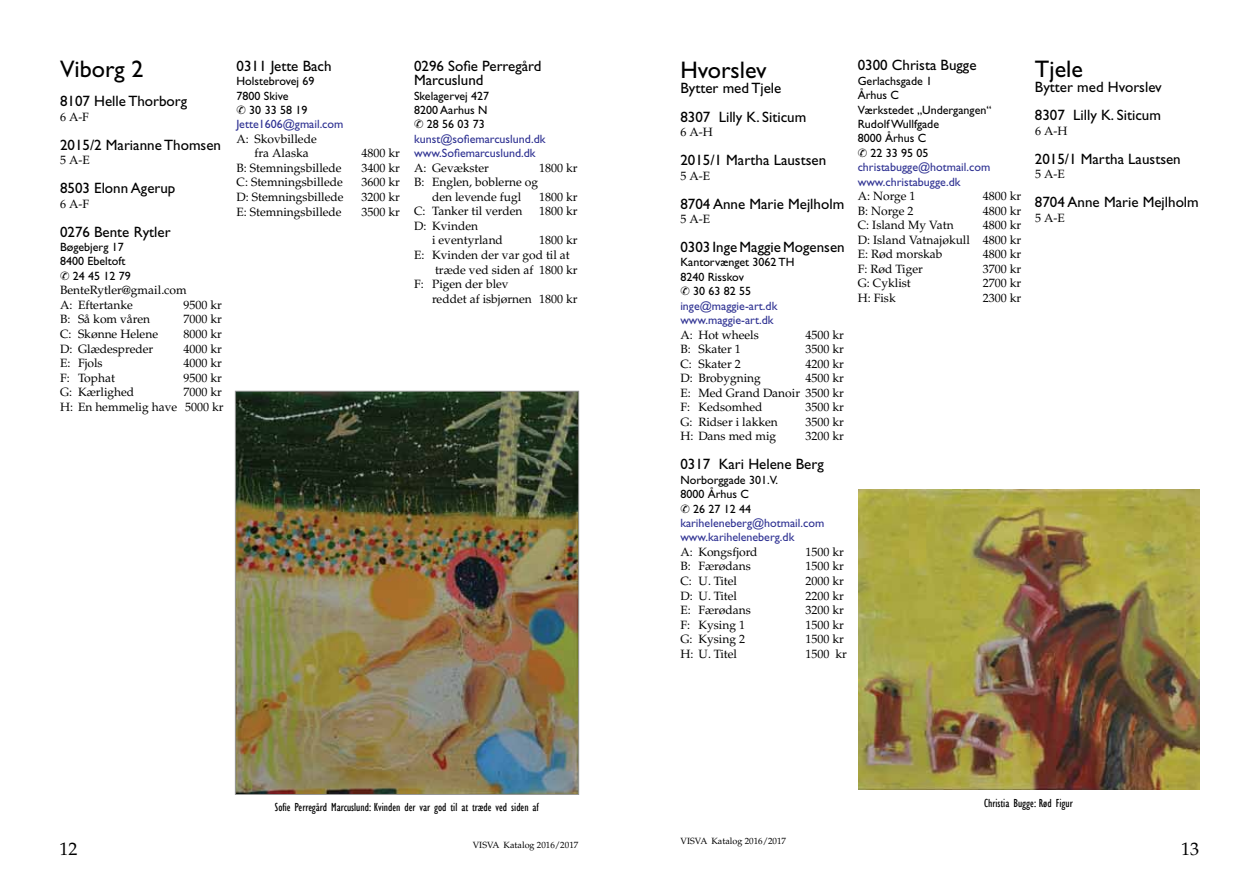
<style>
.page{position:relative;width:1259px;height:893px;background:#fff}
.page>*{position:absolute;margin:0;border:0;box-sizing:border-box;transform-origin:0 0}
.t1{font:24px "Gill Sans";color:#000}
.t2{font:18px "Palm Springs";color:#000}
.t3{font:15px/14.4px "Gill Sans";color:#000}
.t4{font:12px/14.5px "Palm Springs";color:#000}
.t5{font:12px/14.4px "Gill Sans";color:#000}
.t6{font:12px/14.4px "Gill Sans";color:#2e3192}
.t7{font:condensed 12px "Gill Sans";color:#000}
.t8{font:9px "Palm Springs";color:#000}
</style>
<div class="page">
<img style="left:237px;top:393px;width:340px;height:400px">
<div style="left:235px;top:391px;width:344px;height:404px;border:1px solid #999"></div>
<img style="left:859px;top:489px;width:340px;height:301px">
<h1 class="t1" style="left:60px;top:55px;width:85px">Viborg 2</h1>
<p class="t3" style="left:60px;top:94px;width:129px">8107 Helle Thorborg</p>
<p class="t4" style="left:60px;top:110px;width:30px">6 A-F</p>
<p class="t3" style="left:60px;top:137px;width:162px">2015/2 Marianne Thomsen</p>
<p class="t4" style="left:60px;top:153px;width:31px">5 A-E</p>
<p class="t3" style="left:60px;top:181px;width:117px">8503 Elonn Agerup</p>
<p class="t4" style="left:60px;top:196px;width:30px">6 A-F</p>
<p class="t3" style="left:60px;top:224px;width:112px">0276 Bente Rytler</p>
<p class="t5" style="left:60px;top:240px;width:65px">Bøgebjerg 17</p>
<p class="t5" style="left:60px;top:254px;width:67px">8400 Ebeltoft</p>
<p class="t5" style="left:73px;top:269px;width:60px">24 45 12 79</p>
<p class="t4" style="left:60px;top:283px;width:128px">BenteRytler@gmail.com<br>A: Eftertanke</p>
<p class="t4" style="left:184px;top:298px;width:40px">9500 kr</p>
<p class="t4" style="left:60px;top:312px;width:92px">B: Så kom våren</p>
<p class="t4" style="left:184px;top:312px;width:40px">7000 kr</p>
<p class="t4" style="left:60px;top:327px;width:100px">C: Skønne Helene</p>
<p class="t4" style="left:184px;top:327px;width:40px">8000 kr</p>
<p class="t4" style="left:60px;top:341px;width:95px">D: Glædespreder</p>
<p class="t4" style="left:184px;top:341px;width:40px">4000 kr</p>
<p class="t4" style="left:60px;top:356px;width:44px">E: Fjols</p>
<p class="t4" style="left:184px;top:356px;width:40px">4000 kr</p>
<p class="t4" style="left:60px;top:370px;width:56px">F: Tophat</p>
<p class="t4" style="left:184px;top:370px;width:40px">9500 kr</p>
<p class="t4" style="left:60px;top:385px;width:76px">G: Kærlighed</p>
<p class="t4" style="left:60px;top:385px;width:165px;text-align:right">7000 kr<br>H: En hemmelig have 5000 kr</p>
<p class="t3" style="left:236px;top:59px;width:97px">0311 Jette Bach</p>
<p class="t5" style="left:236px;top:74px;width:80px">Holstebrovej 69<br>7800 Skive</p>
<p class="t5" style="left:249px;top:103px;width:60px">30 33 58 19</p>
<p class="t6" style="left:236px;top:117px;width:108px">Jette1606@gmail.com</p>
<p class="t4" style="left:254px;top:132px;width:64px;text-indent:-18px">A: Skovbillede fra Alaska</p>
<p class="t4" style="left:362px;top:146px;width:40px">4800 kr</p>
<p class="t4" style="left:237px;top:161px;width:107px">B: Stemningsbillede</p>
<p class="t4" style="left:362px;top:161px;width:40px">3400 kr</p>
<p class="t4" style="left:237px;top:175px;width:108px">C: Stemningsbillede</p>
<p class="t4" style="left:362px;top:175px;width:40px">3600 kr</p>
<p class="t4" style="left:237px;top:190px;width:109px">D: Stemningsbillede</p>
<p class="t4" style="left:362px;top:190px;width:40px">3200 kr</p>
<p class="t4" style="left:237px;top:204px;width:107px">E: Stemningsbillede</p>
<p class="t4" style="left:362px;top:204px;width:40px">3500 kr</p>
<p class="t3" style="left:414px;top:59px;width:129px">0296 Sofie Perregård<br>Marcuslund</p>
<p class="t5" style="left:414px;top:88px;width:77px">Skelagervej 427</p>
<p class="t5" style="left:414px;top:103px;width:75px">8200 Aarhus N</p>
<p class="t5" style="left:427px;top:117px;width:60px">28 56 03 73</p>
<p class="t6" style="left:414px;top:132px;width:133px">kunst@sofiemarcuslund.dk www.Sofiemarcuslund.dk</p>
<p class="t4" style="left:414px;top:161px;width:76px">A: Gevækster</p>
<p class="t4" style="left:539px;top:161px;width:40px">1800 kr</p>
<p class="t4" style="left:414px;top:175px;width:125px;text-align:center">B: Englen, boblerne og den levende fugl</p>
<p class="t4" style="left:539px;top:190px;width:40px">1800 kr</p>
<p class="t4" style="left:414px;top:204px;width:110px">C: Tanker til verden</p>
<p class="t4" style="left:539px;top:204px;width:40px">1800 kr</p>
<p class="t4" style="left:432px;top:219px;width:72px;text-indent:-18px">D: Kvinden<br>i eventyrland</p>
<p class="t4" style="left:539px;top:233px;width:40px">1800 kr</p>
<p class="t4" style="left:414px;top:248px;width:157px">E: Kvinden der var god til at</p>
<p class="t4" style="left:435px;top:262px;width:144px">træde ved siden af 1800 kr</p>
<p class="t4" style="left:414px;top:277px;width:96px">F: Pigen der blev</p>
<p class="t4" style="left:432px;top:291px;width:147px">reddet af isbjørnen 1800 kr</p>
<h1 class="t1" style="left:680px;top:56px;width:88px">Hvorslev</h1>
<p class="t3" style="left:680px;top:73px;width:127px;line-height:29px">Bytter med Tjele<br>8307 Lilly K. Siticum</p>
<p class="t4" style="left:680px;top:125px;width:34px">6 A-H</p>
<p class="t3" style="left:680px;top:153px;width:147px">2015/1 Martha Laustsen</p>
<p class="t4" style="left:680px;top:168px;width:31px">5 A-E</p>
<p class="t3" style="left:680px;top:196px;width:165px">8704 Anne Marie Mejlholm</p>
<p class="t4" style="left:680px;top:212px;width:31px">5 A-E</p>
<p class="t3" style="left:680px;top:240px;width:166px">0303 Inge Maggie Mogensen</p>
<p class="t5" style="left:680px;top:255px;width:116px">Kantorvænget 3062 TH</p>
<p class="t5" style="left:680px;top:270px;width:65px">8240 Risskov</p>
<p class="t5" style="left:693px;top:284px;width:60px">30 63 82 55</p>
<p class="t6" style="left:680px;top:298px;width:99px">inge@maggie-art.dk www.maggie-art.dk</p>
<p class="t4" style="left:680px;top:327px;width:80px">A: Hot wheels</p>
<p class="t4" style="left:805px;top:327px;width:40px">4500 kr</p>
<p class="t4" style="left:680px;top:342px;width:62px">B: Skater 1</p>
<p class="t4" style="left:805px;top:342px;width:40px">3500 kr</p>
<p class="t4" style="left:680px;top:356px;width:62px">C: Skater 2</p>
<p class="t4" style="left:805px;top:356px;width:40px">4200 kr</p>
<p class="t4" style="left:680px;top:371px;width:82px">D: Brobygning</p>
<p class="t4" style="left:680px;top:371px;width:165px;text-align:justify;text-indent:125px">4500 kr E: Med Grand Danoir 3500 kr F: Kedsomhed</p>
<p class="t4" style="left:805px;top:400px;width:40px">3500 kr</p>
<p class="t4" style="left:680px;top:415px;width:99px">G: Ridser i lakken</p>
<p class="t4" style="left:805px;top:415px;width:40px">3500 kr</p>
<p class="t4" style="left:680px;top:429px;width:97px">H: Dans med mig</p>
<p class="t4" style="left:805px;top:429px;width:40px">3200 kr</p>
<p class="t3" style="left:680px;top:457px;width:145px">0317 Kari Helene Berg</p>
<p class="t5" style="left:680px;top:473px;width:99px">Norborggade 301.V.</p>
<p class="t5" style="left:680px;top:487px;width:70px">8000 Århus C</p>
<p class="t5" style="left:693px;top:501px;width:60px">26 27 12 44</p>
<p class="t6" style="left:680px;top:516px;width:145px">kariheleneberg@hotmail.com www.kariheleneberg.dk</p>
<p class="t4" style="left:680px;top:545px;width:79px">A: Kongsfjord</p>
<p class="t4" style="left:805px;top:545px;width:40px">1500 kr</p>
<p class="t4" style="left:680px;top:559px;width:72px">B: Færødans</p>
<p class="t4" style="left:805px;top:559px;width:40px">1500 kr</p>
<p class="t4" style="left:680px;top:574px;width:58px">C: U. Titel</p>
<p class="t4" style="left:805px;top:574px;width:40px">2000 kr</p>
<p class="t4" style="left:680px;top:588px;width:58px">D: U. Titel</p>
<p class="t4" style="left:805px;top:588px;width:40px">2200 kr</p>
<p class="t4" style="left:680px;top:603px;width:72px">E: Færødans</p>
<p class="t4" style="left:805px;top:603px;width:40px">3200 kr</p>
<p class="t4" style="left:680px;top:617px;width:66px">F: Kysing 1</p>
<p class="t4" style="left:805px;top:617px;width:40px">1500 kr</p>
<p class="t4" style="left:680px;top:632px;width:66px">G: Kysing 2</p>
<p class="t4" style="left:805px;top:632px;width:40px">1500 kr</p>
<p class="t4" style="left:680px;top:647px;width:58px">H: U. Titel</p>
<p class="t4" style="left:805px;top:647px;width:43px">1500 kr</p>
<p class="t3" style="left:857px;top:58px;width:120px">0300 Christa Bugge</p>
<p class="t5" style="left:857px;top:74px;width:76px">Gerlachsgade 1</p>
<p class="t5" style="left:857px;top:88px;width:43px">Århus C</p>
<p class="t5" style="left:857px;top:103px;width:135px">Værkstedet „Undergangen“</p>
<p class="t5" style="left:857px;top:117px;width:83px">Rudolf Wullfgade</p>
<p class="t5" style="left:857px;top:131px;width:70px">8000 Århus C</p>
<p class="t5" style="left:870px;top:146px;width:60px">22 33 95 05</p>
<p class="t6" style="left:857px;top:160px;width:134px">christabugge@hotmail.com www.christabugge.dk</p>
<p class="t4" style="left:858px;top:189px;width:59px">A: Norge 1</p>
<p class="t4" style="left:983px;top:189px;width:40px">4800 kr</p>
<p class="t4" style="left:858px;top:204px;width:57px">B: Norge 2</p>
<p class="t4" style="left:983px;top:204px;width:40px">4800 kr</p>
<p class="t4" style="left:858px;top:218px;width:97px">C: Island My Vatn</p>
<p class="t4" style="left:858px;top:218px;width:165px;text-align:justify;text-indent:125px">4800 kr D: Island Vatnajøkull 4800 kr E: Rød morskab</p>
<p class="t4" style="left:983px;top:247px;width:40px">4800 kr</p>
<p class="t4" style="left:858px;top:262px;width:67px">F: Rød Tiger</p>
<p class="t4" style="left:983px;top:262px;width:40px">3700 kr</p>
<p class="t4" style="left:858px;top:276px;width:55px">G: Cyklist</p>
<p class="t4" style="left:983px;top:276px;width:40px">2700 kr</p>
<p class="t4" style="left:858px;top:291px;width:39px">H: Fisk</p>
<p class="t4" style="left:983px;top:291px;width:40px">2300 kr</p>
<h1 class="t1" style="left:1035px;top:55px;width:49px">Tjele</h1>
<p class="t3" style="left:1035px;top:72px;width:128px;line-height:28.8px">Bytter med Hvorslev<br>8307 Lilly K. Siticum</p>
<p class="t4" style="left:1035px;top:124px;width:34px">6 A-H</p>
<p class="t3" style="left:1035px;top:152px;width:147px">2015/1 Martha Laustsen</p>
<p class="t4" style="left:1035px;top:167px;width:31px">5 A-E</p>
<p class="t3" style="left:1035px;top:195px;width:165px">8704 Anne Marie Mejlholm</p>
<p class="t4" style="left:1035px;top:211px;width:31px">5 A-E</p>
<p class="t7" style="left:275px;top:800px;width:265px">Sofie Perregård Marcuslund: Kvinden der var god til at træde ved siden af</p>
<p class="t7" style="left:984px;top:796px;width:90px">Christia Bugge: Rød Figur</p>
<p class="t8" style="left:680px;top:836px;width:107px">VISVA Katalog 2016/2017</p>
<p class="t8" style="left:473px;top:839px;width:107px">VISVA Katalog 2016/2017</p>
<h2 class="t2" style="left:60px;top:838px;width:19px">12</h2>
<h2 class="t2" style="left:1181px;top:838px;width:19px">13</h2>
</div>
